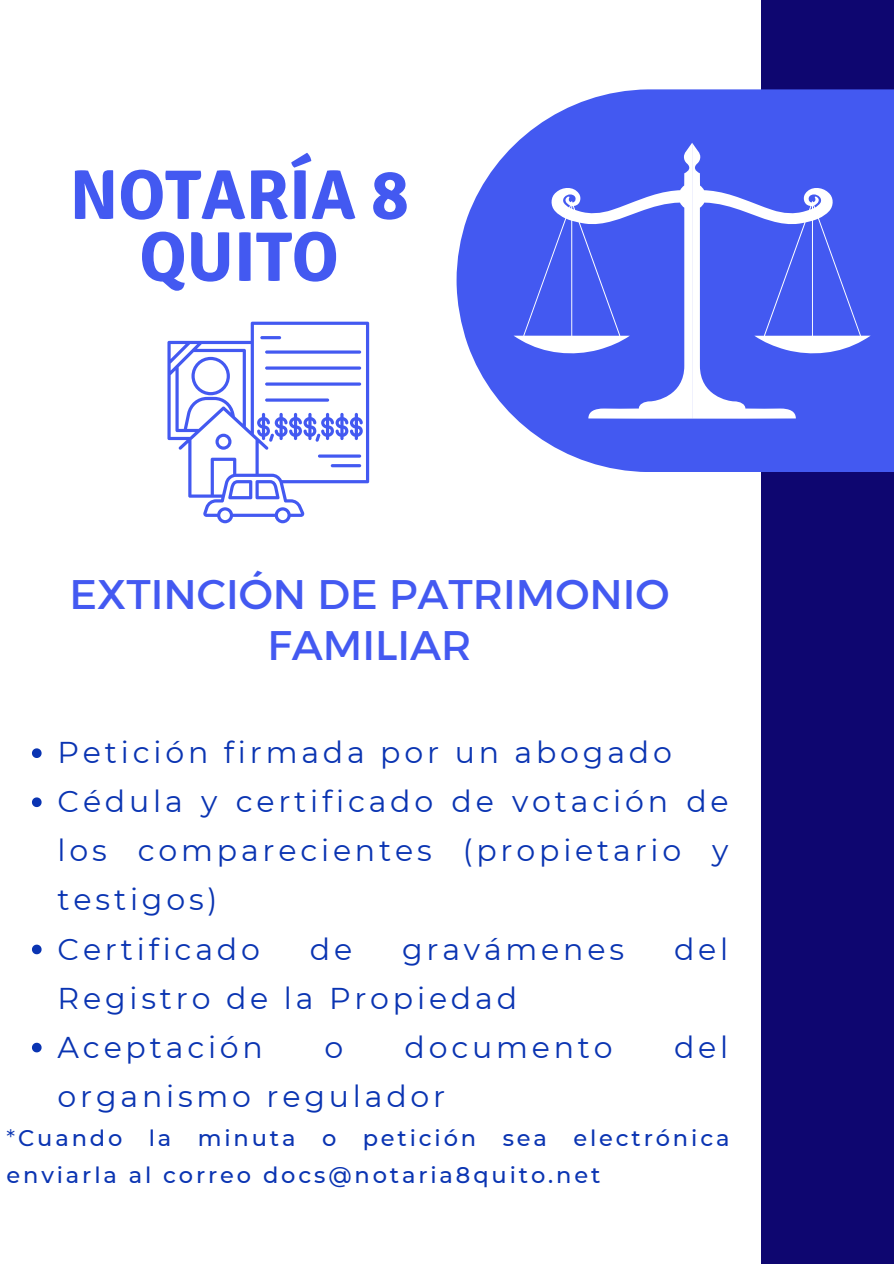
<style>
.page{position:relative;width:894px;height:1264px;background:#fff}
.page>*{position:absolute;margin:0;border:0;box-sizing:border-box;transform-origin:0 0}
.t1{font:700 70.05px/61.9px "Signika";color:#4359f1;text-align:center}
.t2{font:42px/50.7px "Kief Montaser Regular";color:#4359f1;text-align:center}
.t3{font:30px/49.1px "Montserrat";letter-spacing:.125em;color:#0a34b2}
.t4{font:500 22.5px/36.8px "Montserrat";letter-spacing:.125em;color:#0a34b2}
.s1{font-weight:400}
</style>
<div class="page">
<div style="left:760px;top:0;width:133px;height:1263px;background:#0e0670"></div>
<svg style="left:456px;top:89px;width:437px;height:383px;fill:#4359f1"></svg>
<svg style="left:692px;top:143px;width:178px;height:276px;background:#5f71f3"></svg>
<svg style="left:513px;top:143px;width:179px;height:276px;background:#5e71f3"></svg>
<svg style="left:167px;top:322px;width:202px;height:201px"></svg>
<hr style="left:260px;top:336px;width:21px;height:3px;background:#4359f1;border-radius:2px">
<hr style="left:265px;top:350px;width:96px;height:3px;background:#4359f1;border-radius:2px">
<hr style="left:265px;top:366px;width:96px;height:3px;background:#4359f1;border-radius:2px">
<hr style="left:265px;top:382px;width:96px;height:3px;background:#4359f1;border-radius:2px">
<hr style="left:265px;top:398px;width:64px;height:3px;background:#4359f1;border-radius:2px">
<hr style="left:318px;top:454px;width:43px;height:3px;background:#4359f1;border-radius:2px">
<hr style="left:330px;top:464px;width:31px;height:3px;background:#4359f1;border-radius:2px">
<svg style="left:32px;top:748px;width:10px;height:10px"></svg>
<svg style="left:32px;top:797px;width:10px;height:10px"></svg>
<svg style="left:32px;top:944px;width:10px;height:10px"></svg>
<svg style="left:32px;top:1042px;width:10px;height:10px"></svg>
<h1 class="t1" style="left:70px;top:165px;width:340px">NOTARÍA 8<br>QUITO</h1>
<h2 class="t2" style="left:70px;top:568px;width:601px">EXTINCIÓN DE PATRIMONIO<br>FAMILIAR</h2>
<p class="t3" style="left:58px;top:728px;width:672px">Petición firmada por un abogado<br>Cédula y certificado de votación de los comparecientes (propietario y testigos)<br>Certificado</p>
<p class="t3" style="left:310px;top:924px;width:44px">de</p>
<p class="t3" style="left:402px;top:924px;width:223px">gravámenes</p>
<p class="t3" style="left:673px;top:924px;width:56px">del</p>
<p class="t3" style="left:58px;top:973px;width:461px">Registro de la Propiedad<br>Aceptación</p>
<p class="t3" style="left:324px;top:1022px;width:20px">o</p>
<p class="t3" style="left:404px;top:1022px;width:210px">documento</p>
<p class="t3" style="left:674px;top:1022px;width:56px">del</p>
<p class="t3" style="left:58px;top:1071px;width:389px">organismo regulador</p>
<p class="t4" style="left:7px;top:1119px;width:724px"><span class="s1">*</span>Cuando la minuta o petición sea electrónica enviarla al correo docs@notaria8quito.net</p>
</div>
